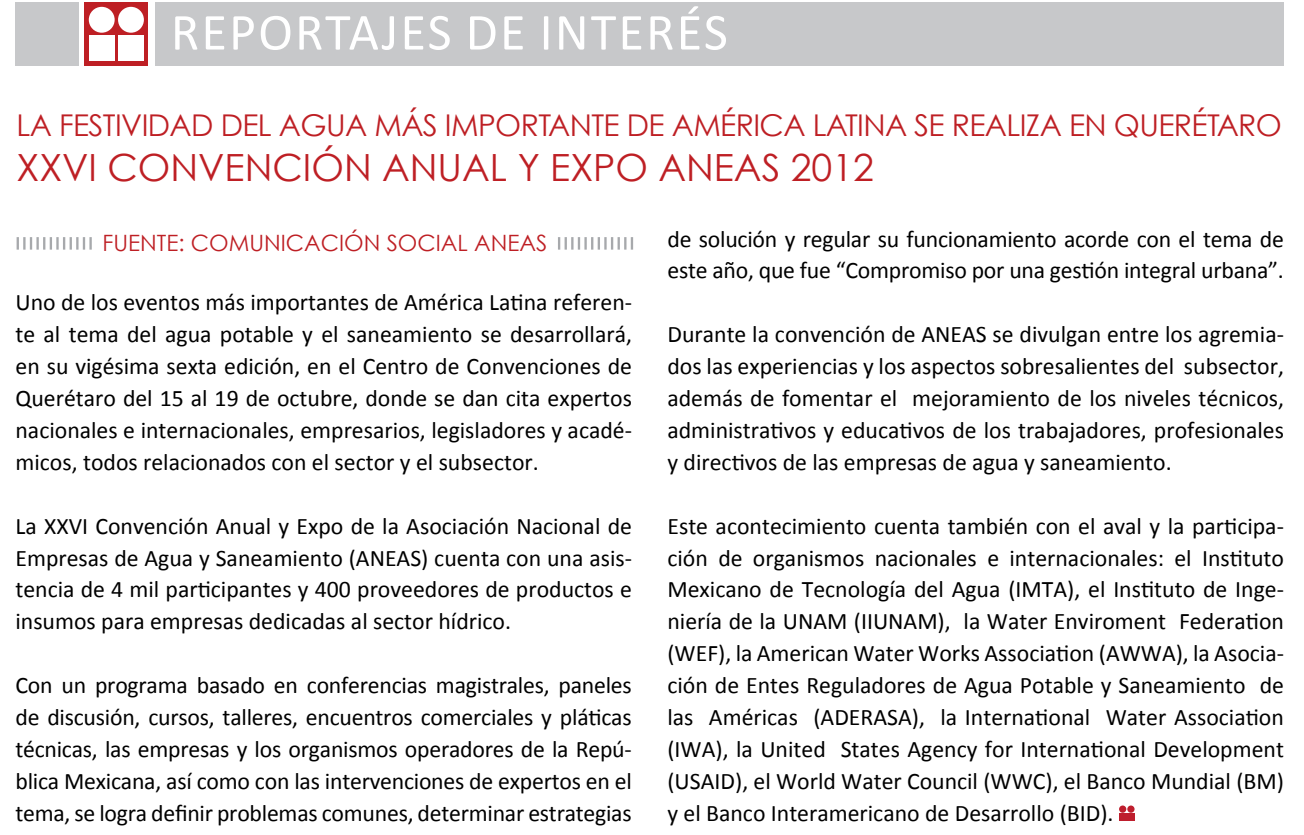
<style>
.page{position:relative;width:1304px;height:835px;background:#fff}
.page>*{position:absolute;margin:0;border:0;box-sizing:border-box;transform-origin:0 0}
.t1{font:52.5px "Calibri";letter-spacing:.04em;color:#fff}
.t2{font:37.5px "Weezer Font";color:#be1f24}
.t3{font:30px "Weezer Font";letter-spacing:-.02em;color:#be1f24}
.t4{font:23.75px/32px "Calibri";color:#000;text-align:justify}
.t5{font:22.5px "Weezer Font";color:#be1f24}
</style>
<div class="page">
<div style="left:16px;top:2px;width:1268px;height:64px;background:#c7c8ca"></div>
<div style="left:79px;top:0;width:75px;height:78px;background:#fff"></div>
<div style="left:85px;top:2px;width:63px;height:64px;background:#be1f24"></div>
<div style="left:89px;top:7px;width:26px;height:26px;background:#fff;border-radius:50%"></div>
<div style="left:89px;top:35px;width:26px;height:26px;background:#fff"></div>
<div style="left:118px;top:7px;width:26px;height:26px;background:#fff;border-radius:50%"></div>
<div style="left:118px;top:35px;width:26px;height:26px;background:#fff"></div>
<div style="left:1119px;top:805px;width:7px;height:8px;background:#be1e2d;border-radius:50%"></div>
<div style="left:1127px;top:805px;width:8px;height:8px;background:#be1e2d;border-radius:50%"></div>
<div style="left:1119px;top:813px;width:7px;height:8px;background:#be1e2d"></div>
<div style="left:1127px;top:813px;width:8px;height:8px;background:#be1e2d"></div>
<svg style="left:558px;top:237px;width:75px;height:13px"></svg>
<svg style="left:17px;top:237px;width:75px;height:13px"></svg>
<h1 class="t1" style="left:171px;top:-1px;width:559px">Reportajes de interés</h1>
<p class="t3" style="left:17px;top:107px;width:144px">LA FESTIVIDAD</p>
<p class="t3" style="left:221px;top:107px;width:654px">DEL AGUA MÁS IMPORTANTE DE AMÉRICA LATINA</p>
<p class="t3" style="left:914px;top:107px;width:369px">SE REALIZA EN QUERÉTARO</p>
<h2 class="t2" style="left:17px;top:145px;width:859px">XXVI CONVENCIÓN ANUAL Y EXPO ANEAS 2012</h2>
<p class="t5" style="left:102px;top:229px;width:345px">FUENTE: COMUNICACIÓN SOCIAL</p>
<p class="t5" style="left:474px;top:229px;width:75px">ANEAS</p>
<p class="t4" style="left:15px;top:286px;width:618px">U no de los eventos más importantes de América Latina referen&shy;te al tema del agua potable y el saneamiento se desarrollará, en su vigésima sexta edición, en el Centro de Convenciones de Querétaro del 15 al 19 de octubre, donde se dan cita expertos nacionales e internacionales, empresarios, legisladores y acadé&shy;micos, todos relacionados con el sector y el subsector.</p>
<p class="t4" style="left:15px;top:510px;width:618px">La XXVI Convención Anual y Expo de la Asociación Nacional de Empresas de Agua y Saneamiento (ANEAS) cuenta con una asis&shy;tencia de 4 mil participantes y 400 proveedores de productos e insumos para empresas dedicadas al sector hídrico.</p>
<p class="t4" style="left:15px;top:669px;width:618px">Con un programa basado en conferencias magistrales, paneles de discusión, cursos, talleres, encuentros comerciales y pláticas técnicas, las empresas y los organismos operadores de la Repú&shy;blica Mexicana, así como con las intervenciones de expertos en el tema, se logra definir problemas comunes, determinar estrategias</p>
<p class="t4" style="left:667px;top:223px;width:618px">de solución y regular su funcionamiento acorde con el tema de este año, que fue “Compromiso por una gestión integral urbana”.</p>
<p class="t4" style="left:667px;top:318px;width:296px">Durante la convención de ANEAS</p>
<p class="t4" style="left:667px;top:318px;width:618px;text-indent:325px">se divulgan entre los agremia&shy;dos las experiencias y los aspectos sobresalientes del subsector, además de fomentar el mejoramiento de los niveles técnicos, administrativos y educativos de los trabajadores, profesionales y directivos de las empresas de agua y saneamiento.</p>
<p class="t4" style="left:667px;top:510px;width:618px">Este acontecimiento cuenta también con el aval y la participa&shy;ción de organismos nacionales e internacionales: el I nstituto Mexicano de Tecnología del Agua (IMTA</p>
<p class="t4" style="left:667px;top:573px;width:618px;text-indent:400px">), el I nstituto de I nge&shy;niería de la U NAM (IIU NAM ), la Water Enviroment Federation (WEF), la American Water Works Association (AWWA), la Asocia&shy;ción de Entes Reguladores de Agua Potable y Saneamiento de las Américas (ADE RASA), la I nternational Water Association (IWA), la U nited States Agency for I nternational Development (USAID</p>
<p class="t4" style="left:667px;top:765px;width:618px;text-indent:68px">), el World Water Council (WWC), el Banco M undial (BM) y el Banco I nteramericano de Desarrollo (BID).</p>
</div>
